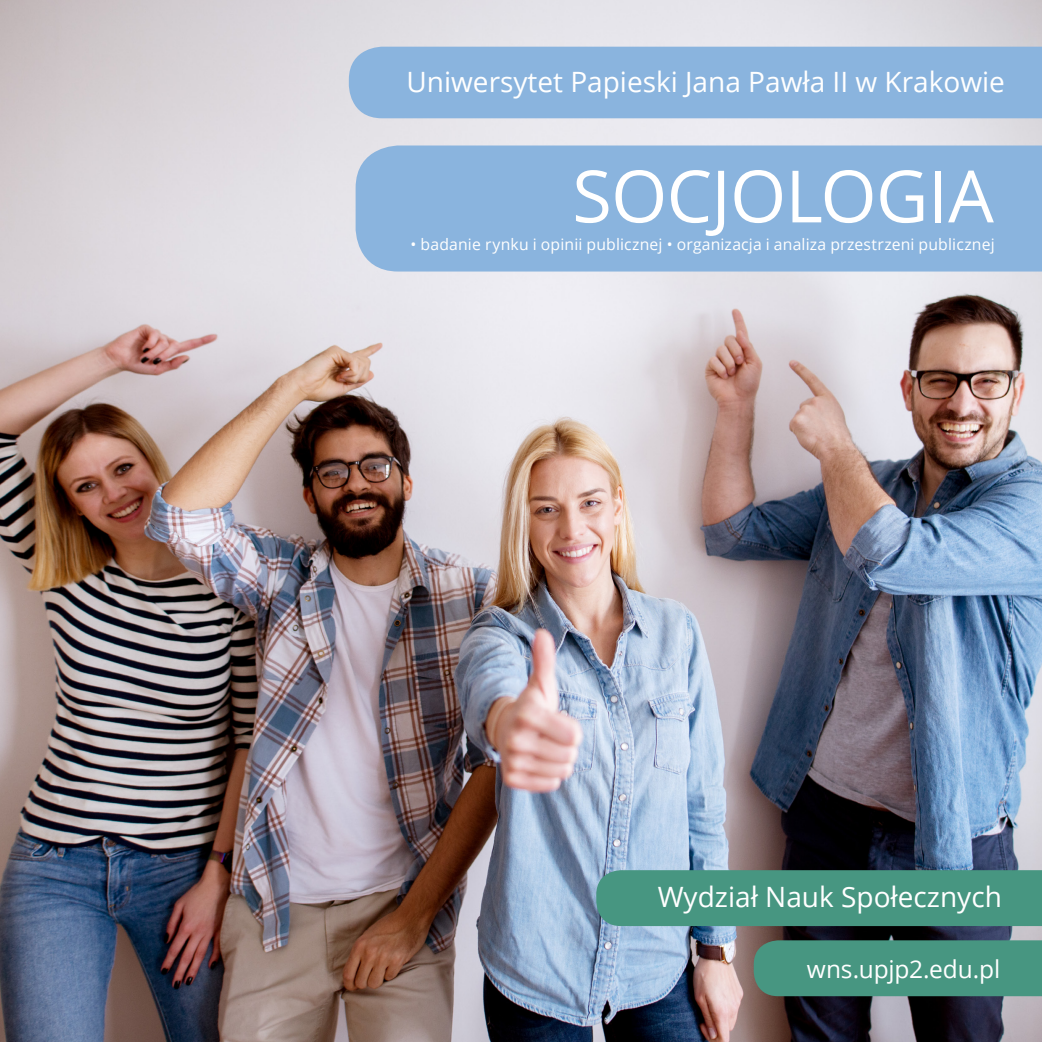
<style>
.page{position:relative;width:1042px;height:1042px;background:#fff}
.page>*{position:absolute;margin:0;border:0;box-sizing:border-box;transform-origin:0 0}
.Naglowek_4_czarny{font:72.27px "Open Sans";letter-spacing:-.01em;color:#fff}
.t1{font:28px "Open Sans";color:#fff}
.Naglowek_4_czarny-2{font:24.5px "Open Sans";letter-spacing:-.005em;color:#fff}
.Naglowek_4_czarny-3{font:15.75px "Open Sans";letter-spacing:.01em;color:#fff}
</style>
<div class="page">
<img style="left:0;top:0;width:1042px;height:1042px">
<div style="left:349px;top:47px;width:693px;height:71px;background:#8ab4de"></div>
<div style="left:754px;top:940px;width:288px;height:56px;background:#479681"></div>
<div style="left:596px;top:870px;width:446px;height:56px;background:#479681"></div>
<div style="left:356px;top:145px;width:686px;height:126px;background:#8ab4de"></div>
<p class="t1" style="left:406px;top:62px;width:600px">Uniwersytet Papieski Jana Pawła II w Krakowie</p>
<p class="Naglowek_4_czarny" style="left:572px;top:147px;width:423px">SOCJOLOGIA</p>
<p class="Naglowek_4_czarny-3" style="left:411px;top:233px;width:585px">• badanie rynku i opinii publicznej • organizacja i analiza przestrzeni publicznej</p>
<p class="t1" style="left:658px;top:877px;width:346px">Wydział Nauk Społecznych</p>
<p class="Naglowek_4_czarny-2" style="left:807px;top:952px;width:195px">wns.upjp2.edu.pl</p>
</div>
